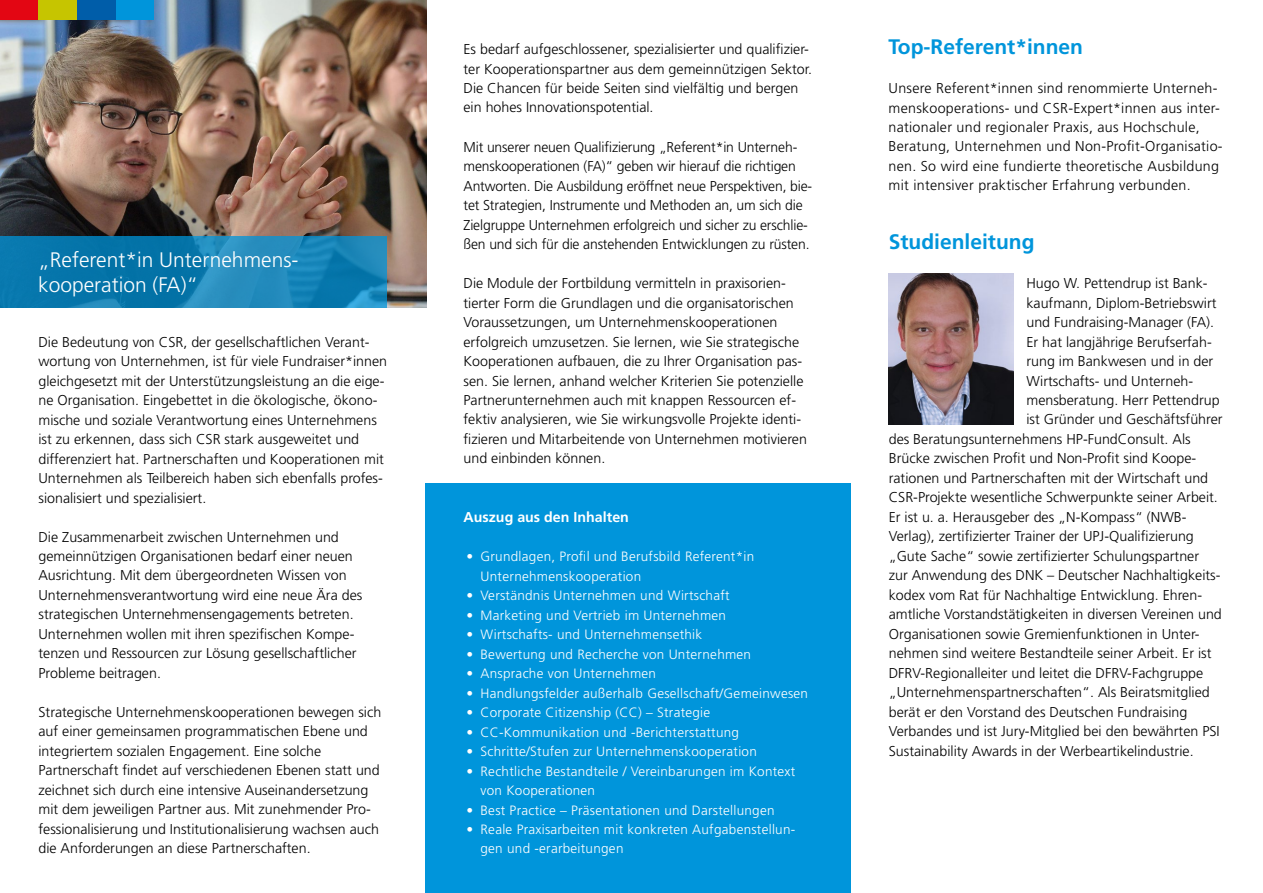
<style>
.page{position:relative;width:1263px;height:893px;background:#fff}
.page>*{position:absolute;margin:0;border:0;box-sizing:border-box;transform-origin:0 0}
.t1{font:300 21px/25.2px "Frutiger LT";color:#fff}
.t2{font:700 21px "Frutiger LT";color:#0095db}
.t3{font:300 14.25px/19.5px "Frutiger LT";color:#000}
.t4{font:300 14.25px/19.5px "Frutiger LT";letter-spacing:.02em;color:#000}
.t5{font:700 14.25px "Frutiger LT";color:#fff}
.t6{font:300 13.5px/19.5px "Frutiger LT";letter-spacing:.02em;color:#fff}
</style>
<div class="page">
<img style="left:0;top:0;width:426px;height:308px">
<div style="left:115px;top:0;width:39px;height:19px;background:#0095db"></div>
<div style="left:0;top:0;width:38px;height:19px;background:#e30613"></div>
<div style="left:38px;top:0;width:39px;height:19px;background:#c6c500"></div>
<div style="left:77px;top:0;width:38px;height:19px;background:#005da9"></div>
<svg style="left:0;top:236px;width:387px;height:72px;background:#117eb2"></svg>
<div style="left:425px;top:483px;width:425px;height:410px;background:#0095db"></div>
<img style="left:888px;top:273px;width:126px;height:151px">
<h1 class="t1" style="left:38px;top:248px;width:262px">„Referent*in Unternehmens&shy;kooperation (FA)“</h1>
<p class="t3" style="left:38px;top:332px;width:350px">Die Bedeutung von CSR, der gesellschaftlichen Verant&shy;wortung von Unternehmen, ist für viele Fundraiser*innen gleichgesetzt mit der Unterstützungsleistung an die eige&shy;ne Organisation. Eingebettet in die ökologische, ökono&shy;mische und soziale Verantwortung eines Unternehmens ist zu erkennen, dass sich CSR stark ausgeweitet und differenziert hat. Partnerschaften und Kooperationen mit Unternehmen als Teilbereich haben sich ebenfalls profes&shy;sionalisiert und spezialisiert.</p>
<p class="t3" style="left:38px;top:527px;width:325px">Die Zusammenarbeit zwischen Unternehmen und gemeinnützigen Organisationen bedarf einer neuen Ausrichtung. Mit dem übergeordneten Wissen von Unternehmensverantwortung wird eine neue Ära des strategischen Unternehmensengagements betreten.<br>Unternehmen wollen mit ihren spezifischen Kompe&shy;tenzen und Ressourcen zur Lösung gesellschaftlicher Probleme beitragen.</p>
<p class="t3" style="left:38px;top:702px;width:344px">Strategische Unternehmenskooperationen bewegen sich auf einer gemeinsamen programmatischen Ebene und integriertem sozialen Engagement. Eine solche Partnerschaft findet auf verschiedenen Ebenen statt und zeichnet sich durch eine intensive Auseinandersetzung mit dem jeweiligen Partner aus. Mit zunehmender Pro&shy;fessionalisierung und Institutionalisierung wachsen auch die Anforderungen an diese Partnerschaften.</p>
<p class="t3" style="left:463px;top:40px;width:350px">Es bedarf aufgeschlossener, spezialisierter und qualifizier&shy;ter Kooperationspartner aus dem gemeinnützigen Sektor.<br>Die Chancen für beide Seiten sind vielfältig und bergen ein hohes Innovationspotential.</p>
<p class="t3" style="left:463px;top:137px;width:350px">Mit unserer neuen Qualifizierung „Referent*in Unterneh&shy;menskooperationen (FA)“ geben wir hierauf die richtigen Antworten. Die Ausbildung eröffnet neue Perspektiven, bie&shy;tet Strategien, Instrumente und Methoden an, um sich die Zielgruppe Unternehmen erfolgreich und sicher zu erschlie&shy;ßen und sich für die anstehenden Entwicklungen zu rüsten.</p>
<p class="t3" style="left:463px;top:274px;width:345px">Die Module der Fortbildung vermitteln in praxisorien&shy;tierter Form die Grundlagen und die organisatorischen Voraussetzungen, um Unternehmenskooperationen erfolgreich umzusetzen. Sie lernen, wie Sie strategische Kooperationen aufbauen, die zu Ihrer Organisation pas&shy;sen. Sie lernen, anhand welcher Kriterien Sie potenzielle Partnerunternehmen auch mit knappen Ressourcen ef&shy;fektiv analysieren, wie Sie wirkungsvolle Projekte identi&shy;fizieren und Mitarbeitende von Unternehmen motivieren und einbinden können.</p>
<p class="t5" style="left:463px;top:509px;width:167px">Auszug aus den Inhalten</p>
<p class="t6" style="left:480px;top:547px;width:275px;text-indent:-14px">• Grundlagen, Profil und Berufsbild Referent*in<br>Unternehmenskooperation</p>
<p class="t6" style="left:466px;top:586px;width:265px">• Verständnis Unternehmen und Wirtschaft</p>
<p class="t6" style="left:466px;top:605px;width:261px">• Marketing und Vertrieb im Unternehmen</p>
<p class="t6" style="left:466px;top:625px;width:237px">• Wirtschafts- und Unternehmensethik</p>
<p class="t6" style="left:466px;top:644px;width:286px">• Bewertung und Recherche von Unternehmen</p>
<p class="t6" style="left:466px;top:664px;width:191px">• Ansprache von Unternehmen</p>
<p class="t6" style="left:466px;top:683px;width:343px">• Handlungsfelder außerhalb Gesellschaft/Gemeinwesen</p>
<p class="t6" style="left:466px;top:703px;width:245px">• Corporate Citizenship (CC) – Strategie</p>
<p class="t6" style="left:466px;top:722px;width:274px">• CC-Kommunikation und -Berichterstattung</p>
<p class="t6" style="left:466px;top:742px;width:292px">• Schritte/Stufen zur Unternehmenskooperation</p>
<p class="t6" style="left:480px;top:761px;width:316px;text-indent:-14px">• Rechtliche Bestandteile / Vereinbarungen im Kontext von Kooperationen</p>
<p class="t6" style="left:466px;top:800px;width:310px">• Best Practice – Präsentationen und Darstellungen</p>
<p class="t6" style="left:480px;top:820px;width:316px;text-indent:-14px">• Reale Praxisarbeiten mit konkreten Aufgabenstellun&shy;gen und -erarbeitungen</p>
<h1 class="t2" style="left:888px;top:34px;width:196px">Top-Referent*innen</h1>
<p class="t4" style="left:888px;top:79px;width:336px">Unsere Referent*innen sind renommierte Unterneh&shy;menskooperations- und CSR-Expert*innen aus inter&shy;nationaler und regionaler Praxis, aus Hochschule, Beratung, Unternehmen und Non-Profit-Organisatio&shy;nen. So wird eine fundierte theoretische Ausbildung mit intensiver praktischer Erfahrung verbunden.</p>
<h1 class="t2" style="left:889px;top:229px;width:147px">Studienleitung</h1>
<p class="t3" style="left:1026px;top:274px;width:183px">Hugo W. Pettendrup ist Bank-</p>
<p class="t3" style="left:1026px;top:293px;width:192px">kaufmann, Diplom-Betriebswirt</p>
<p class="t3" style="left:1026px;top:313px;width:189px">und Fundraising-Manager (FA).</p>
<p class="t3" style="left:1026px;top:332px;width:187px">Er hat langjährige Berufserfah-</p>
<p class="t3" style="left:1026px;top:352px;width:188px">rung im Bankwesen und in der</p>
<p class="t3" style="left:1026px;top:371px;width:168px">Wirtschafts- und Unterneh-</p>
<p class="t3" style="left:1026px;top:390px;width:195px">mensberatung. Herr Pettendrup</p>
<p class="t3" style="left:1026px;top:410px;width:198px">ist Gründer und Geschäftsführer</p>
<p class="t3" style="left:889px;top:429px;width:303px">des Beratungsunternehmens HP-FundConsult. Als</p>
<p class="t3" style="left:889px;top:449px;width:309px">Brücke zwischen Profit und Non-Profit sind Koope-</p>
<p class="t3" style="left:889px;top:468px;width:321px">rationen und Partnerschaften mit der Wirtschaft und</p>
<p class="t3" style="left:889px;top:488px;width:331px">CSR-Projekte wesentliche Schwerpunkte seiner Arbeit.</p>
<p class="t3" style="left:889px;top:507px;width:299px">Er ist u. a. Herausgeber des „N-Kompass“ (NWB-</p>
<p class="t3" style="left:889px;top:527px;width:307px">Verlag), zertifizierter Trainer der UPJ-Qualifizierung</p>
<p class="t3" style="left:889px;top:546px;width:312px">„Gute Sache“ sowie zertifizierter Schulungspartner</p>
<p class="t3" style="left:889px;top:566px;width:333px">zur Anwendung des DNK – Deutscher Nachhaltigkeits-</p>
<p class="t3" style="left:889px;top:585px;width:315px">kodex vom Rat für Nachhaltige Entwicklung. Ehren-</p>
<p class="t3" style="left:889px;top:605px;width:335px">amtliche Vorstandstätigkeiten in diversen Vereinen und</p>
<p class="t3" style="left:889px;top:624px;width:312px">Organisationen sowie Gremienfunktionen in Unter-</p>
<p class="t3" style="left:889px;top:644px;width:324px">nehmen sind weitere Bestandteile seiner Arbeit. Er ist</p>
<p class="t3" style="left:889px;top:663px;width:316px">DFRV-Regionalleiter und leitet die DFRV-Fachgruppe</p>
<p class="t3" style="left:889px;top:683px;width:322px">„Unternehmenspartnerschaften“. Als Beiratsmitglied</p>
<p class="t3" style="left:889px;top:702px;width:300px">berät er den Vorstand des Deutschen Fundraising</p>
<p class="t3" style="left:889px;top:722px;width:332px">Verbandes und ist Jury-Mitglied bei den bewährten PSI</p>
<p class="t3" style="left:889px;top:741px;width:306px">Sustainability Awards in der Werbeartikelindustrie.</p>
</div>
